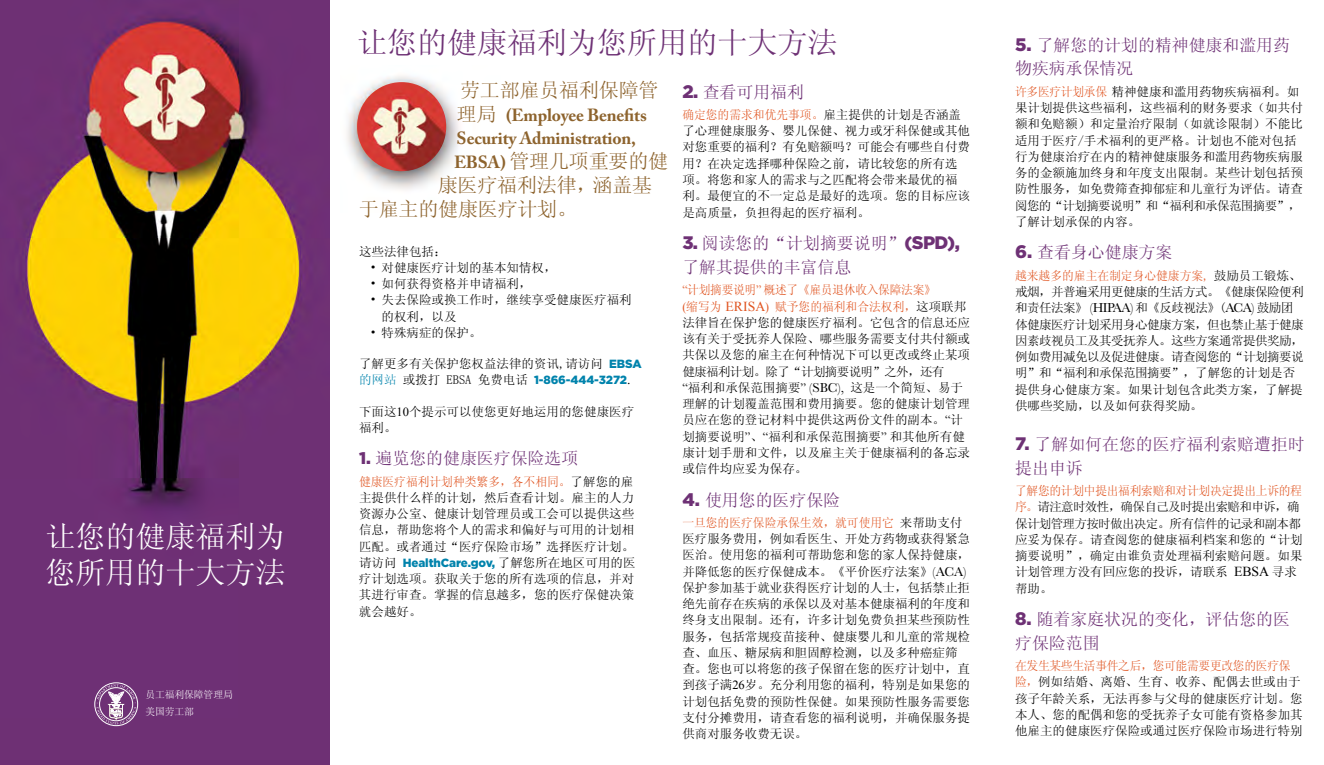
<style>
.page{position:relative;width:1324px;height:765px;background:#fff}
.page>*{position:absolute;margin:0;border:0;box-sizing:border-box;transform-origin:0 0}
.t1{font:30px "Sim Sun";color:#6e3175}
.t2{font:30px/36px "Sim Sun";color:#fff}
.t3{font:20px "Sim Sun";letter-spacing:-.01em;color:#8d632d}
.t4{font:700 17.5px/23.8px "Adobe Caslon Pro";letter-spacing:-.01em;color:#8d632d}
.t5{font:16.88px/23.8px "Sim Sun";color:#6e3175}
.t6{font:12.5px/16.2px "Sim Sun";color:#000}
.t7{font:12.5px/16.2px "Sim Sun";letter-spacing:-.04em;color:#000}
.t8{font:12.5px/16.2px "Sim Sun";letter-spacing:-.025em;color:#000}
.t9{font:900 11.88px "Gotham";letter-spacing:-.01em;color:#0083ac}
.t10{font:10px/17.6px "Sim Sun";letter-spacing:-.01em;color:#fff}
.s1{font-family:"Sim Sun";font-weight:400;font-size:20px}
.s2{font-family:"Adobe Caslon Pro";font-weight:700;font-size:17.5px}
.s3{font-family:"Gotham";font-weight:900;font-size:11.88px;color:#0083ac}
.s4{font-family:"Sim Sun";font-weight:400;font-size:12.5px}
.s5{font-family:"Sim Sun";font-weight:400;font-size:12.5px;color:#000}
.s6{font-family:"Baskerville";font-weight:400;font-size:13.75px;color:#000}
.s7{font-family:"Times New Roman"}
.s8{font-family:"Gotham";font-weight:900}
.s9{color:#e05420}
.s10{font-family:"Gotham";font-weight:900;font-size:18.12px}
.s11{font-family:"Times New Roman";color:#e05420}
.s12{font-family:"Times New Roman";font-size:13.75px;color:#e05420}
.s13{font-family:"Baskerville";font-size:13.5px}
.s14{font-family:"Times New Roman";font-size:13.75px}
</style>
<div class="page">
<img style="left:347px;top:76px;width:112px;height:114px">
<img style="left:357px;top:82px;width:89px;height:89px;border-radius:45px">
<img style="left:0;top:0;width:330px;height:765px">
<div style="left:94px;top:682px;width:44px;height:44px;border:1px solid #fff;border-radius:50%"></div>
<svg style="left:96px;top:684px;width:40px;height:40px;background:#9a6f9e"></svg>
<h1 class="t2" style="left:45px;top:518px;width:241px">让您的健康福利为您所用的十大方法</h1>
<p class="t10" style="left:145px;top:685px;width:89px">员工福利保障管理局美国劳工部</p>
<h1 class="t1" style="left:357px;top:27px;width:481px">让您的健康福利为您所用的十大方法</h1>
<p class="t3" style="left:460px;top:80px;width:200px">劳工部雇员福利保障管</p>
<p class="t4" style="left:456px;top:103px;width:192px"><span class="s1">理局</span> (Employee Benefits<br>Security Administration,</p>
<p class="t3" style="left:454px;top:151px;width:215px"><span class="s2">EBSA)</span> 管理几项重要的健</p>
<p class="t3" style="left:437px;top:175px;width:216px">康医疗福利法律，涵盖基</p>
<p class="t3" style="left:359px;top:199px;width:219px">于雇主的健康医疗计划。</p>
<p class="t6" style="left:359px;top:243px;width:89px">这些法律包括：</p>
<p class="t6" style="left:370px;top:259px;width:188px">• 对健康医疗计划的基本知情权，</p>
<p class="t6" style="left:370px;top:275px;width:163px">• 如何获得资格并申请福利，</p>
<p class="t6" style="left:381px;top:292px;width:251px;text-indent:-11px">• 失去保险或换工作时，继续享受健康医疗福利的权利，以及</p>
<p class="t6" style="left:370px;top:324px;width:113px">• 特殊病症的保护。</p>
<p class="t6" style="left:359px;top:355px;width:284px">了解更多有关保护您权益法律的资讯,请访问 <span class="s3">EBSA</span></p>
<p class="t9" style="left:359px;top:372px;width:273px"><span class="s4">的网站</span> <span class="s5">或拨打 EBSA 免费电话</span> 1-866-444-3272<span class="s6">.</span></p>
<p class="t6" style="left:359px;top:403px;width:276px">下面这<span class="s7">10</span>个提示可以使您更好地运用的您健康医疗福利。</p>
<h2 class="t5" style="left:359px;top:446px;width:221px"><span class="s8">1.</span> 遍览您的健康医疗保险选项</h2>
<p class="t6" style="left:359px;top:473px;width:276px;text-align:justify"><span class="s9">健康医疗福利计划种类繁多，各不相同。</span>了解您的雇主提供什么样的计划，然后查看计划。雇主的人力资源办公室、健康计划管理员或工会可以提供这些信息，帮助您将个人的需求和偏好与可用的计划相匹配。或者通过“医疗保险市场”选择医疗计划。</p>
<p class="t9" style="left:359px;top:554px;width:278px"><span class="s5">请访问</span> HealthCare.gov, <span class="s5">了解您所在地区可用的医</span></p>
<p class="t6" style="left:359px;top:570px;width:276px;text-align:justify">疗计划选项。获取关于您的所有选项的信息，并对其进行审查。掌握的信息越多，您的医疗保健决策就会越好。</p>
<h2 class="t5" style="left:682px;top:80px;width:123px"><span class="s10">2.</span> 查看可用福利</h2>
<p class="t6" style="left:682px;top:106px;width:289px"><span class="s9">确定您的需求和优先事项。</span>雇主提供的计划是否涵盖了心理健康服务、婴儿保健、视力或牙科保健或其他对您重要的福利？有免赔额吗？可能会有哪些自付费用？在决定选择哪种保险之前，请比较您的所有选项。将您和家人的需求与之匹配将会带来最优的福利。最便宜的不一定总是最好的选项。您的目标应该是高质量，负担得起的医疗福利。</p>
<h2 class="t5" style="left:682px;top:231px;width:279px"><span class="s10">3.</span> 阅读您的“计划摘要说明”<span class="s10">(SPD),</span>了解其提供的丰富信息</h2>
<p class="t6" style="left:682px;top:282px;width:289px"><span class="s11">“</span><span class="s9">计划摘要说明</span><span class="s11">”</span> <span class="s9">概述了《雇员退休收入保障法案》<br></span><span class="s11">(</span><span class="s9">缩写为</span> <span class="s12">ERISA</span><span class="s11">)</span> <span class="s9">赋予您的福利和合法权利，</span>这项联邦法律旨在保护您的健康医疗福利。它包含的信息还应该有关于受抚养人保险、哪些服务需要支付共付额或共保以及您的雇主在何种情况下可以更改或终止某项健康福利计划。除了“计划摘要说明”之外，还有<br><span class="s7">“</span>福利和承保范围摘要<span class="s7">”</span> <span class="s13">(SBC),</span> 这是一个简短、易于理解的计划覆盖范围和费用摘要。您的健康计划管理员应在您的登记材料中提供这两份文件的副本。<span class="s7">“</span>计划摘要说明<span class="s7">”</span>、<span class="s7">“</span>福利和承保范围摘要<span class="s7">”</span> 和其他所有健康计划手册和文件，以及雇主关于健康福利的备忘录或信件均应妥为保存。</p>
<h2 class="t5" style="left:682px;top:488px;width:159px"><span class="s10">4.</span> 使用您的医疗保险</h2>
<p class="t6" style="left:682px;top:514px;width:289px"><span class="s9">一旦您的医疗保险承保生效，就可使用它</span> 来帮助支付医疗服务费用，例如看医生、开处方药物或获得紧急医治。使用您的福利可帮助您和您的家人保持健康，并降低您的医疗保健成本。《平价医疗法案》<span class="s13">(ACA)</span>保护参加基于就业获得医疗计划的人士，包括禁止拒绝先前存在疾病的承保以及对基本健康福利的年度和终身支出限制。还有，许多计划免费负担某些预防性服务，包括常规疫苗接种、健康婴儿和儿童的常规检查、血压、糖尿病和胆固醇检测，以及多种癌症筛查。您也可以将您的孩子保留在您的医疗计划中，直到孩子满<span class="s7">26</span>岁。充分利用您的福利，特别是如果您的计划包括免费的预防性保健。如果预防性服务需要您支付分摊费用，请查看您的福利说明，并确保服务提供商对服务收费无误。</p>
<h2 class="t5" style="left:1014px;top:33px;width:276px"><span class="s10">5.</span> 了解您的计划的精神健康和滥用药物疾病承保情况</h2>
<p class="t6" style="left:1014px;top:83px;width:289px"><span class="s9">许多医疗计划承保</span>精神健康和滥用药物疾病福利。如果计划提供这些福利，这些福利的财务要求（如共付额和免赔额）和定量治疗限制（如就诊限制）不能比适用于医疗/手术福利的更严格。计划也不能对包括行为健康治疗在内的精神健康服务和滥用药物疾病服务的金额施加终身和年度支出限制。某些计划包括预防性服务，如免费筛查抑郁症和儿童行为评估。请查阅您的“计划摘要说明”和“福利和承保范围摘要”，了解计划承保的内容。</p>
<h2 class="t5" style="left:1014px;top:241px;width:159px"><span class="s10">6.</span> 查看身心健康方案</h2>
<p class="t7" style="left:1014px;top:267px;width:290px"><span class="s9">越来越多的雇主在制定身心健康方案,</span> 鼓励员工锻炼、戒烟，并普遍采用更健康的生活方式。《健康保险便利和责任法案》 <span class="s13">(HIPAA)</span> 和《反歧视法》(<span class="s13">ACA)</span> 鼓励团体健康医疗计划采用身心健康方案，但也禁止基于健康因素歧视员工及其受抚养人。这些方案通常提供奖励，例如费用减免以及促进健康。请查阅您的“计划摘要说明”和“福利和承保范围摘要”，了解您的计划是否提供身心健康方案。如果计划包含此类方案，了解提供哪些奖励，以及如何获得奖励。</p>
<h2 class="t5" style="left:1014px;top:432px;width:291px"><span class="s10">7.</span> 了解如何在您的医疗福利索赔遭拒时提出申诉</h2>
<p class="t8" style="left:1014px;top:483px;width:289px"><span class="s9">了解您的计划中提出福利索赔和对计划决定提出上诉的程序。</span>请注意时效性，确保自己及时提出索赔和申诉，确保计划管理方按时做出决定。所有信件的记录和副本都应妥为保存。请查阅您的健康福利档案和您的“计划摘要说明”，确定由谁负责处理福利索赔问题。如果计划管理方没有回应您的投诉，请联系 <span class="s14">EBSA</span> 寻求帮助。</p>
<h2 class="t5" style="left:1014px;top:607px;width:276px"><span class="s10">8.</span> 随着家庭状况的变化，评估您的医疗保险范围</h2>
<p class="t6" style="left:1014px;top:658px;width:289px"><span class="s9">在发生某些生活事件之后，您可能需要更改您的医疗保险，</span>例如结婚、离婚、生育、收养、配偶去世或由于孩子年龄关系，无法再参与父母的健康医疗计划。您本人、您的配偶和您的受抚养子女可能有资格参加其他雇主的健康医疗保险或通过医疗保险市场进行特别</p>
</div>
